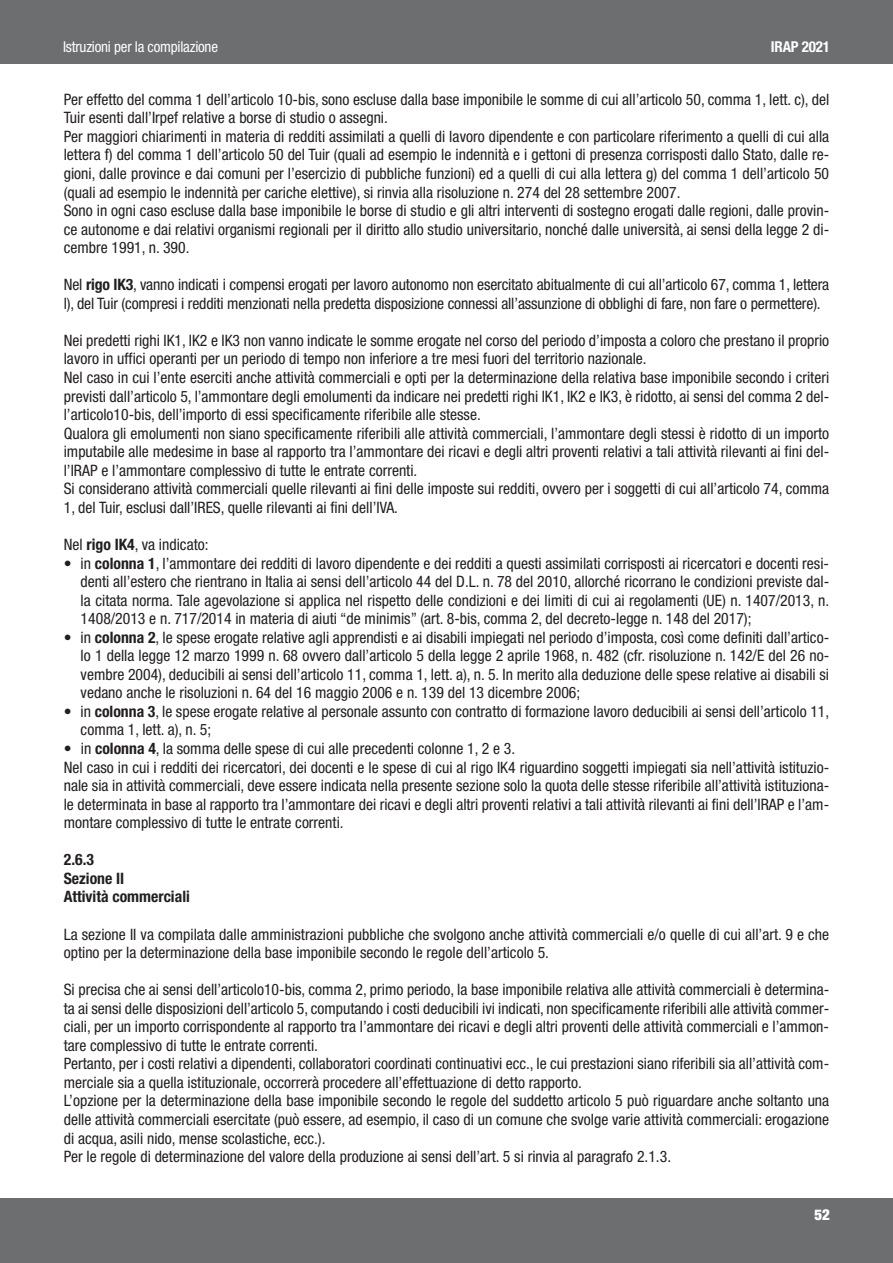
<style>
.page{position:relative;width:893px;height:1263px;background:#fff}
.page>*{position:absolute;margin:0;border:0;box-sizing:border-box;transform-origin:0 0}
.t1{font:condensed 15.75px/18.6px "Helvetica Neue";color:#231f20}
.t2{font:700 condensed 15.75px/18.6px "Helvetica Neue";color:#231f20}
.t3{font:condensed 15px "Helvetica Neue";letter-spacing:-.015em;color:#fff}
.t4{font:700 condensed 15px "Helvetica Neue";letter-spacing:-.015em;color:#fff}
.t5{font:900 condensed 15px "Helvetica Neue";color:#fff}
.s1{font-weight:700}
</style>
<div class="page">
<div style="left:0;top:0;width:893px;height:64px;background:#6d6e70"></div>
<div style="left:0;top:1198px;width:893px;height:65px;background:#6d6e70"></div>
<p class="t3" style="left:63px;top:41px;width:157px">Istruzioni per la compilazione</p>
<p class="t4" style="left:771px;top:41px;width:60px">IRAP 2021</p>
<p class="t1" style="left:64px;top:91px;width:767px">Per effetto del comma 1 dell’articolo 10-bis, sono escluse dalla base imponibile le somme di cui all’articolo 50, comma 1, lett. c), del Tuir esenti dall’Irpef relative a borse di studio o assegni.<br>Per maggiori chiarimenti in materia di redditi assimilati a quelli di lavoro dipendente e con particolare riferimento a quelli di cui alla lettera f) del comma 1 dell’articolo 50 del Tuir (quali ad esempio le indennità e i gettoni di presenza corrisposti dallo Stato, dalle re&shy;gioni, dalle province e dai comuni per l’esercizio di pubbliche funzioni) ed a quelli di cui alla lettera g) del comma 1 dell’articolo 50 (quali ad esempio le indennità per cariche elettive), si rinvia alla risoluzione n. 274 del 28 settembre 2007.<br>Sono in ogni caso escluse dalla base imponibile le borse di studio e gli altri interventi di sostegno erogati dalle regioni, dalle provin&shy;ce autonome e dai relativi organismi regionali per il diritto allo studio universitario, nonché dalle università, ai sensi della legge 2 di&shy;cembre 1991, n. 390.</p>
<p class="t1" style="left:64px;top:277px;width:767px">Nel <span class="s1">rigo IK3</span>, vanno indicati i compensi erogati per lavoro autonomo non esercitato abitualmente di cui all’articolo 67, comma 1, lettera l), del Tuir (compresi i redditi menzionati nella predetta disposizione connessi all’assunzione di obblighi di fare, non fare o permettere).</p>
<p class="t1" style="left:64px;top:332px;width:767px">Nei predetti righi IK1, IK2 e IK3 non vanno indicate le somme erogate nel corso del periodo d’imposta a coloro che prestano il proprio lavoro in uffici operanti per un periodo di tempo non inferiore a tre mesi fuori del territorio nazionale.<br>Nel caso in cui l’ente eserciti anche attività commerciali e opti per la determinazione della relativa base imponibile secondo i criteri previsti dall’articolo 5, l’ammontare degli emolumenti da indicare nei predetti righi IK1, IK2 e IK3, è ridotto, ai sensi del comma 2 del&shy;l’articolo10-bis, dell’importo di essi specificamente riferibile alle stesse.<br>Qualora gli emolumenti non siano specificamente riferibili alle attività commerciali, l’ammontare degli stessi è ridotto di un importo imputabile alle medesime in base al rapporto tra l’ammontare dei ricavi e degli altri proventi relativi a tali attività rilevanti ai fini del&shy;l’IRAP e l’ammontare complessivo di tutte le entrate correnti.<br>Si considerano attività commerciali quelle rilevanti ai fini delle imposte sui redditi, ovvero per i soggetti di cui all’articolo 74, comma 1, del Tuir, esclusi dall’IRES, quelle rilevanti ai fini dell’IVA.</p>
<p class="t1" style="left:64px;top:536px;width:146px">Nel <span class="s1">rigo IK4</span>, va indicato:</p>
<p class="t1" style="left:81px;top:555px;width:750px;text-align:justify;text-indent:-17px">• in <span class="s1">colonna 1</span>, l’ammontare dei redditi di lavoro dipendente e dei redditi a questi assimilati corrisposti ai ricercatori e docenti resi&shy;denti all’estero che rientrano in Italia ai sensi dell’articolo 44 del D.L. n. 78 del 2010, allorché ricorrano le condizioni previste dal&shy;la citata norma. Tale agevolazione si applica nel rispetto delle condizioni e dei limiti di cui ai regolamenti (UE) n. 1407/2013, n.<br>1408/2013 e n. 717/2014 in materia di aiuti “de minimis” (art. 8-bis, comma 2, del decreto-legge n. 148 del 2017);</p>
<p class="t1" style="left:81px;top:629px;width:750px;text-align:justify;text-indent:-17px">• in <span class="s1">colonna 2</span>, le spese erogate relative agli apprendisti e ai disabili impiegati nel periodo d’imposta, così come definiti dall’artico&shy;lo 1 della legge 12 marzo 1999 n. 68 ovvero dall’articolo 5 della legge 2 aprile 1968, n. 482 (cfr. risoluzione n. 142/E del 26 no&shy;vembre 2004), deducibili ai sensi dell’articolo 11, comma 1, lett. a), n. 5. In merito alla deduzione delle spese relative ai disabili si vedano anche le risoluzioni n. 64 del 16 maggio 2006 e n. 139 del 13 dicembre 2006;</p>
<p class="t1" style="left:81px;top:703px;width:750px;text-indent:-17px">• in <span class="s1">colonna 3</span>, le spese erogate relative al personale assunto con contratto di formazione lavoro deducibili ai sensi dell’articolo 11, comma 1, lett. a), n. 5;</p>
<p class="t1" style="left:64px;top:740px;width:767px">• in <span class="s1">colonna 4</span>, la somma delle spese di cui alle precedenti colonne 1, 2 e 3.<br>Nel caso in cui i redditi dei ricercatori, dei docenti e le spese di cui al rigo IK4 riguardino soggetti impiegati sia nell’attività istituzio&shy;nale sia in attività commerciali, deve essere indicata nella presente sezione solo la quota delle stesse riferibile all’attività istituziona&shy;le determinata in base al rapporto tra l’ammontare dei ricavi e degli altri proventi relativi a tali attività rilevanti ai fini dell’IRAP e l’am&shy;montare complessivo di tutte le entrate correnti.</p>
<p class="t2" style="left:64px;top:852px;width:128px">2.6.3<br>Sezione II<br>Attività commerciali</p>
<p class="t1" style="left:64px;top:926px;width:767px">La sezione II va compilata dalle amministrazioni pubbliche che svolgono anche attività commerciali e/o quelle di cui all’art. 9 e che optino per la determinazione della base imponibile secondo le regole dell’articolo 5.</p>
<p class="t1" style="left:64px;top:982px;width:767px">Si precisa che ai sensi dell’articolo10-bis, comma 2, primo periodo, la base imponibile relativa alle attività commerciali è determina&shy;ta ai sensi delle disposizioni dell’articolo 5, computando i costi deducibili ivi indicati, non specificamente riferibili alle attività commer&shy;ciali, per un importo corrispondente al rapporto tra l’ammontare dei ricavi e degli altri proventi delle attività commerciali e l’ammon&shy;tare complessivo di tutte le entrate correnti.<br>Pertanto, per i costi relativi a dipendenti, collaboratori coordinati continuativi ecc., le cui prestazioni siano riferibili sia all’attività com&shy;merciale sia a quella istituzionale, occorrerà procedere all’effettuazione di detto rapporto.<br>L’opzione per la determinazione della base imponibile secondo le regole del suddetto articolo 5 può riguardare anche soltanto una delle attività commerciali esercitate (può essere, ad esempio, il caso di un comune che svolge varie attività commerciali: erogazione di acqua, asili nido, mense scolastiche, ecc.).<br>Per le regole di determinazione del valore della produzione ai sensi dell’art. 5 si rinvia al paragrafo 2.1.3.</p>
<p class="t5" style="left:814px;top:1206px;width:17px">52</p>
</div>
